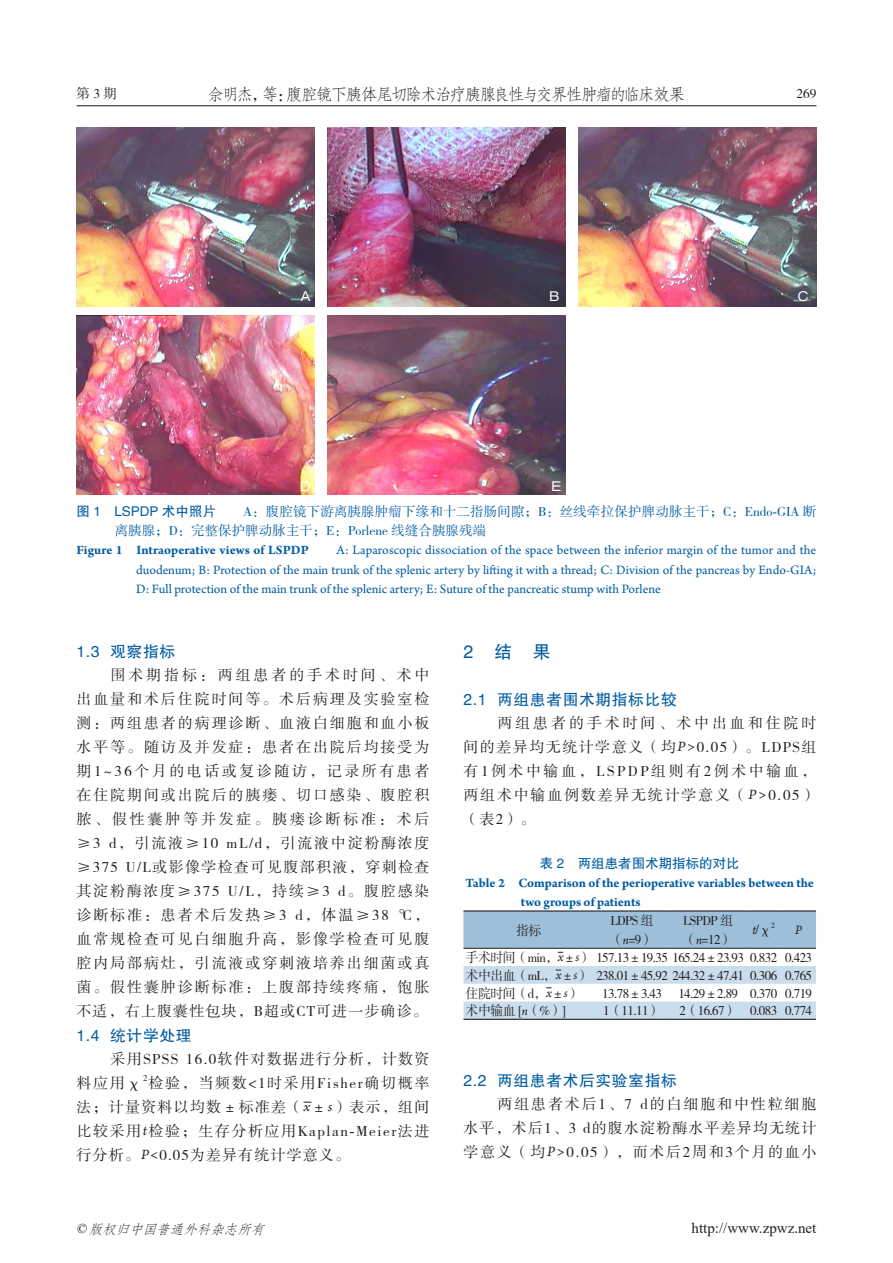
<style>
.page{position:relative;width:893px;height:1263px;background:#fff}
.page>*{position:absolute;margin:0;border:0;box-sizing:border-box;transform-origin:0 0}
.t1{font:18px "FZHTK GBK1 0";color:#015ca3}
.t2{font:16.5px "FZFSK GBK1 0";letter-spacing:-.105em;color:#231f20}
.t3{font:15.75px "FZHTK GBK1 0";letter-spacing:.04em;color:#015ca3}
.t4{font:15px/24px "FZSSK GBK1 0";letter-spacing:.105em;color:#231f20;text-align:justify}
.t5{font:15px "Times New Roman";color:#231f20}
.t6{font:13.5px/19.5px "Arno Pro";color:#015ca3;text-align:justify}
.t7{font:13.5px/19.5px "FZSSK GBK1 0";letter-spacing:-.04em;color:#231f20;scale:.96 1}
.t8{font:13.5px/19.5px "FZSSK GBK1 0";letter-spacing:.01em;color:#015ca3}
.t9{font:700 13.5px/19.5px "Arno Pro";letter-spacing:-.005em;color:#015ca3}
.t10{font:13.5px "FZHTK GBK1 0";color:#015ca3}
.t11{font:italic 13.5px "FZFSK GBK1 0";color:#231f20}
.t12{font:13.5px "FZSSK GBK1 0";letter-spacing:-.04em;color:#231f20}
.t13{font:13.5px "FZHTK GBK1 0";color:#fff}
.t14{font:italic 13.5px "Arno Pro";color:#231f20;scale:.96 1}
.t15{font:8.7px "FZSSK GBK1 0";color:#231f20}
.t16{font:7.8px "FZSSK GBK1 0";color:#231f20;scale:.96 1}
.s1{font-family:"FZHTK GBK1 0"}
.s2{font-family:"Times New Roman"}
.s3{font-weight:700}
.s4{font-family:"Adobe Song Std";font-weight:300}
.s5{font-family:"Arno Pro";font-style:italic}
</style>
<div class="page">
<hr style="left:77px;top:105px;width:739px;height:1px;background:#231f20">
<hr style="left:463px;top:910px;width:131px;height:1px;background:#231f20">
<hr style="left:594px;top:910px;width:76px;height:1px;background:#231f20">
<hr style="left:670px;top:910px;width:76px;height:1px;background:#231f20">
<hr style="left:746px;top:910px;width:35px;height:1px;background:#231f20">
<hr style="left:781px;top:910px;width:35px;height:1px;background:#231f20">
<hr style="left:463px;top:1019px;width:131px;height:1px;background:#231f20">
<hr style="left:594px;top:1019px;width:76px;height:1px;background:#231f20">
<hr style="left:670px;top:1019px;width:76px;height:1px;background:#231f20">
<hr style="left:746px;top:1019px;width:35px;height:1px;background:#231f20">
<hr style="left:781px;top:1019px;width:35px;height:1px;background:#231f20">
<svg style="left:463px;top:911px;width:353px;height:42px;background:#a2bfd5"></svg>
<svg style="left:463px;top:966px;width:353px;height:53px"></svg>
<img style="left:77px;top:128px;width:237px;height:178px">
<img style="left:328px;top:128px;width:237px;height:178px">
<img style="left:579px;top:128px;width:237px;height:178px">
<img style="left:77px;top:316px;width:237px;height:179px">
<img style="left:328px;top:316px;width:237px;height:179px">
<p class="t12" style="left:77px;top:87px;width:42px">第3期</p>
<p class="t2" style="left:208px;top:85px;width:479px">佘明杰，等：腹腔镜下胰体尾切除术治疗胰腺良性与交界性肿瘤的临床效果</p>
<p class="t12" style="left:796px;top:87px;width:22px">269</p>
<p class="t13" style="left:299px;top:289px;width:15px">Ａ</p>
<p class="t13" style="left:548px;top:289px;width:15px">Ｂ</p>
<p class="t13" style="left:796px;top:289px;width:15px">Ｃ</p>
<p class="t13" style="left:299px;top:479px;width:15px">Ｄ</p>
<p class="t13" style="left:550px;top:479px;width:15px">Ｅ</p>
<p class="t8" style="left:115px;top:502px;width:703px;text-indent:-38px"><span class="s1">图 1　LSPDP 术中照片　　</span>A：腹腔镜下游离胰腺肿瘤下缘和十二指肠间隙；B：丝线牵拉保护脾动脉主干；C：Endo<span class="s2">-</span>GIA 断离胰腺；D：完整保护脾动脉主干；E：Porlene 线缝合胰腺残端</p>
<p class="t6" style="left:136px;top:541px;width:682px;text-indent:-60px"><span class="s3">Figure 1 Intraoperative views of LSPDP</span><span class="s4">　　</span>A: Laparoscopic dissociation of the space between the inferior margin of the tumor and the duodenum; B: Protection of the main trunk of the splenic artery by lifting it with a thread; C: Division of the pancreas by Endo-GIA; D: Full protection of the main trunk of the splenic artery; E: Suture of the pancreatic stump with Porlene</p>
<p class="t3" style="left:77px;top:642px;width:100px">1.3 观察指标</p>
<p class="t4" style="left:77px;top:663px;width:355px;text-indent:34px">围术期指标：两组患者的手术时间、术中出血量和术后住院时间等。术后病理及实验室检测：两组患者的病理诊断、血液白细胞和血小板水平等。随访及并发症：患者在出院后均接受为期1~36个月的电话或复诊随访，记录所有患者在住院期间或出院后的胰瘘、切口感染、腹腔积脓、假性囊肿等并发症。胰瘘诊断标准：术后≥3 d，引流液≥10 mL/d，引流液中淀粉酶浓度≥375 U/L或影像学检查可见腹部积液，穿刺检查其淀粉酶浓度≥375 U/L，持续≥3 d。腹腔感染诊断标准：患者术后发热≥3 d，体温≥38 ℃，血常规检查可见白细胞升高，影像学检查可见腹腔内局部病灶，引流液或穿刺液培养出细菌或真菌。假性囊肿诊断标准：上腹部持续疼痛，饱胀不适，右上腹囊性包块，B超或CT可进一步确诊。</p>
<p class="t3" style="left:77px;top:1026px;width:116px">1.4 统计学处理</p>
<p class="t4" style="left:77px;top:1047px;width:355px;text-indent:34px">采用SPSS 16.0软件对数据进行分析，计数资料应用χ</p>
<p class="t15" style="left:143px;top:1073px;width:6px">2</p>
<p class="t4" style="left:77px;top:1071px;width:354px;text-indent:72px">检验，当频数&lt;1时采用Fisher确切概率法；计量资料以均数±标准差（<span class="s5">x</span>±<span class="s5">s</span>）表示，组间比较采用<span class="s5">t</span>检验；生存分析应用Kaplan<span class="s2">-</span>Meier法进行分析。<span class="s5">P&lt;</span>0.05为差异有统计学意义。</p>
<p class="t1" style="left:463px;top:642px;width:89px">2　结　果</p>
<p class="t3" style="left:463px;top:690px;width:215px">2.1 两组患者围术期指标比较</p>
<p class="t4" style="left:463px;top:711px;width:355px;text-indent:34px">两组患者的手术时间、术中出血和住院时间的差异均无统计学意义（均<span class="s5">P&gt;</span>0.05）。LDPS组有1例术中输血，LSPDP组则有2例术中输血，两组术中输血例数差异无统计学意义（<span class="s5">P&gt;</span>0.05）（表2）。</p>
<p class="t10" style="left:540px;top:856px;width:201px">表 2　两组患者围术期指标的对比</p>
<p class="t9" style="left:521px;top:873px;width:294px;text-indent:-55px">Table 2 Comparison of the perioperative variables between the two groups of patients</p>
<p class="t7" style="left:516px;top:921px;width:28px">指标</p>
<p class="t7" style="left:610px;top:911px;width:47px">LDPS 组（<span class="s5">n</span>=9）</p>
<p class="t7" style="left:683px;top:911px;width:54px">LSPDP 组（<span class="s5">n</span>=12）</p>
<p class="t7" style="left:753px;top:921px;width:21px"><span class="s5">t</span>/χ</p>
<p class="t16" style="left:771px;top:921px;width:5px">2</p>
<p class="t14" style="left:795px;top:922px;width:9px">P</p>
<p class="t7" style="left:466px;top:949px;width:362px;line-height:17.7px;text-align:justify">手术时间（min，<span class="s5">x</span>±<span class="s5">s</span>） 157.13±19.35 165.24±23.93 0.832 0.423术中出血（mL，<span class="s5">x</span>±<span class="s5">s</span>） 238.01±45.92 244.32±47.41 0.306 0.765住院时间（d，<span class="s5">x</span>±<span class="s5">s</span>）</p>
<p class="t7" style="left:602px;top:984px;width:220px">13.78±3.43 14.29±2.89 0.370 0.719</p>
<p class="t7" style="left:466px;top:1001px;width:106px">术中输血 [<span class="s5">n</span>（%）]</p>
<p class="t7" style="left:603px;top:1001px;width:62px">1（11.11）</p>
<p class="t7" style="left:679px;top:1001px;width:140px">2（16.67） 0.083 0.774</p>
<p class="t3" style="left:463px;top:1071px;width:215px">2.2 两组患者术后实验室指标</p>
<p class="t4" style="left:463px;top:1093px;width:354px;text-indent:34px">两组患者术后1、7 d的白细胞和中性粒细胞水平，术后1、3 d的腹水淀粉酶水平差异均无统计学意义（均<span class="s5">P&gt;</span>0.05），而术后2周和3个月的血小</p>
<p class="t11" style="left:76px;top:1221px;width:194px"><span class="s2">©</span> 版权归中国普通外科杂志所有</p>
<p class="t5" style="left:692px;top:1217px;width:126px">http://www.zpwz.net</p>
</div>
